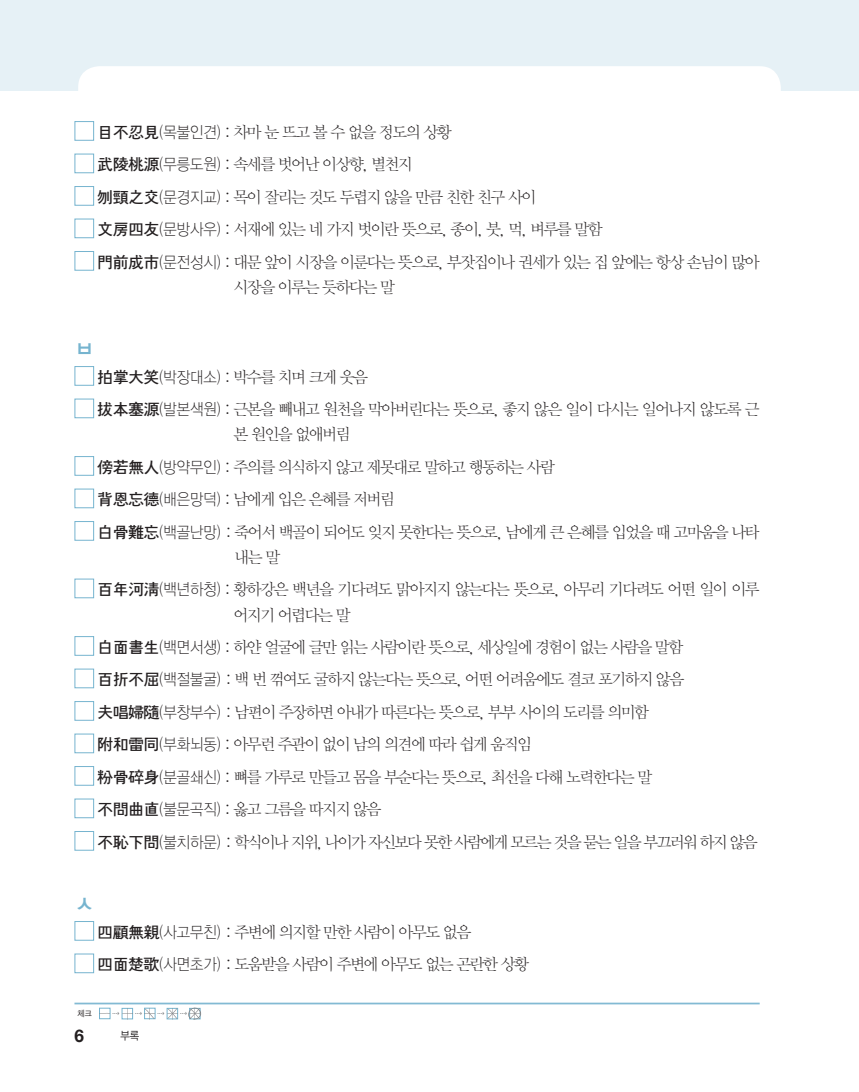
<style>
.page{position:relative;width:859px;height:1092px;background:#fff}
.page>*{position:absolute;margin:0;border:0;box-sizing:border-box;transform-origin:0 0}
.t1{font:24.5px "YDVYGO Std 14";color:#76b4cf;scale:.9 1}
.t2{font:700 17.5px "Helvetica Neue LT Std";color:#231f20}
.t3{font:16.1px/32.6px "YDVY Mj O Std 11";letter-spacing:-.09em;color:#231f20}
.t4{font:11.38px "YDVYGO Std 12";color:#231f20;scale:.9 1}
.t5{font:8.58px "YDVYGO Std 13";color:#808285;scale:.9 1}
.t6{font:8.58px "YDVYGO Std 12";color:#231f20;scale:.9 1}
.s1{font-family:"YDVYGO Std 13"}
.s2{font-family:"YDVYGO Std 11"}
</style>
<div class="page">
<hr style="left:74px;top:1002px;width:685px;height:2px;background:#82bad3">
<hr style="left:858px;top:0;width:1px;height:90px;background:#e6f1f6">
<div style="left:0;top:0;width:858px;height:90px;background:#e6f1f6"></div>
<div style="left:78px;top:66px;width:702px;height:49px;background:#fff;border-radius:21px"></div>
<div style="left:99px;top:1007px;width:11px;height:11px;border:1px solid #76b4cf"></div>
<svg style="left:122px;top:1007px;width:11px;height:12px"></svg>
<svg style="left:144px;top:1007px;width:11px;height:12px"></svg>
<svg style="left:167px;top:1007px;width:11px;height:12px"></svg>
<svg style="left:144px;top:1008px;width:10px;height:10px"></svg>
<svg style="left:167px;top:1008px;width:10px;height:10px"></svg>
<svg style="left:188px;top:1007px;width:13px;height:12px"></svg>
<div style="left:74px;top:121px;width:20px;height:20px;border:1px solid #76b4cf"></div>
<div style="left:74px;top:154px;width:20px;height:19px;border:1px solid #76b4cf"></div>
<div style="left:74px;top:186px;width:20px;height:20px;border:1px solid #76b4cf"></div>
<div style="left:74px;top:218px;width:20px;height:20px;border:1px solid #76b4cf"></div>
<div style="left:74px;top:251px;width:20px;height:20px;border:1px solid #76b4cf"></div>
<div style="left:74px;top:366px;width:20px;height:19px;border:1px solid #76b4cf"></div>
<div style="left:74px;top:398px;width:20px;height:20px;border:1px solid #76b4cf"></div>
<div style="left:74px;top:456px;width:20px;height:19px;border:1px solid #76b4cf"></div>
<div style="left:74px;top:488px;width:20px;height:20px;border:1px solid #76b4cf"></div>
<div style="left:74px;top:521px;width:20px;height:19px;border:1px solid #76b4cf"></div>
<div style="left:74px;top:578px;width:20px;height:20px;border:1px solid #76b4cf"></div>
<div style="left:74px;top:636px;width:20px;height:19px;border:1px solid #76b4cf"></div>
<div style="left:74px;top:668px;width:20px;height:20px;border:1px solid #76b4cf"></div>
<div style="left:74px;top:701px;width:20px;height:19px;border:1px solid #76b4cf"></div>
<div style="left:74px;top:733px;width:20px;height:20px;border:1px solid #76b4cf"></div>
<div style="left:74px;top:766px;width:20px;height:19px;border:1px solid #76b4cf"></div>
<div style="left:74px;top:798px;width:20px;height:20px;border:1px solid #76b4cf"></div>
<div style="left:74px;top:831px;width:20px;height:19px;border:1px solid #76b4cf"></div>
<div style="left:74px;top:921px;width:20px;height:19px;border:1px solid #76b4cf"></div>
<div style="left:74px;top:953px;width:20px;height:20px;border:1px solid #76b4cf"></div>
<p class="t3" style="left:97px;top:116px;width:663px"><span class="s1">目不忍見</span><span class="s2">(목불인견)</span> : 차마 눈 뜨고 볼 수 없을 정도의 상황<br><span class="s1">武陵桃源</span><span class="s2">(무릉도원)</span> : 속세를 벗어난 이상향, 별천지<br><span class="s1">刎頸之交</span><span class="s2">(문경지교)</span> : 목이 잘리는 것도 두렵지 않을 만큼 친한 친구 사이<br><span class="s1">文房四友</span><span class="s2">(문방사우)</span> : 서재에 있는 네 가지 벗이란 뜻으로, 종이, 붓, 먹, 벼루를 말함<br><span class="s1">門前成市</span><span class="s2">(문전성시)</span> : 대문 앞이 시장을 이룬다는 뜻으로, 부잣집이나 권세가 있는 집 앞에는 항상 손님이 많아</p>
<p class="t3" style="left:233px;top:271px;width:163px">시장을 이루는 듯하다는 말</p>
<h1 class="t1" style="left:74px;top:336px;width:24px">ㅂ</h1>
<p class="t3" style="left:97px;top:361px;width:663px"><span class="s1">拍掌大笑</span><span class="s2">(박장대소)</span> : 박수를 치며 크게 웃음<br><span class="s1">拔本塞源</span><span class="s2">(발본색원)</span> : 근본을 빼내고 원천을 막아버린다는 뜻으로, 좋지 않은 일이 다시는 일어나지 않도록 근</p>
<p class="t3" style="left:97px;top:419px;width:663px;text-indent:136px">본 원인을 없애버림<br><span class="s1">傍若無人</span><span class="s2">(방약무인)</span> : 주의를 의식하지 않고 제못대로 말하고 행동하는 사람<br><span class="s1">背恩忘德</span><span class="s2">(배은망덕)</span> : 남에게 입은 은혜를 저버림<br><span class="s1">白骨難忘</span><span class="s2">(백골난망)</span> : 죽어서 백골이 되어도 잊지 못한다는 뜻으로, 남에게 큰 은혜를 입었을 때 고마움을 나타</p>
<p class="t3" style="left:97px;top:541px;width:663px;text-indent:137px">내는 말<br><span class="s1">百年河淸</span><span class="s2">(백년하청)</span> : 황하강은 백년을 기다려도 맑아지지 않는다는 뜻으로, 아무리 기다려도 어떤 일이 이루</p>
<p class="t3" style="left:97px;top:598px;width:661px;text-indent:136px">어지기 어렵다는 말<br><span class="s1">白面書生</span><span class="s2">(백면서생)</span> : 하얀 얼굴에 글만 읽는 사람이란 뜻으로, 세상일에 경험이 없는 사람을 말함<br><span class="s1">百折不屈</span><span class="s2">(백절불굴)</span> : 백 번 꺾여도 굴하지 않는다는 뜻으로, 어떤 어려움에도 결코 포기하지 않음<br><span class="s1">夫唱婦隨</span><span class="s2">(부창부수)</span> : 남편이 주장하면 아내가 따른다는 뜻으로, 부부 사이의 도리를 의미함<br><span class="s1">附和雷同</span><span class="s2">(부화뇌동)</span> : 아무런 주관이 없이 남의 의견에 따라 쉽게 움직임<br><span class="s1">粉骨碎身</span><span class="s2">(분골쇄신)</span> : 뼈를 가루로 만들고 몸을 부순다는 뜻으로, 최선을 다해 노력한다는 말<br><span class="s1">不問曲直</span><span class="s2">(불문곡직)</span> : 옳고 그름을 따지지 않음<br><span class="s1">不恥下問</span><span class="s2">(불치하문)</span> : 학식이나 지위, 나이가 자신보다 못한 사람에게 모르는 것을 묻는 일을 부끄러워 하지 않음</p>
<h1 class="t1" style="left:74px;top:891px;width:24px">ㅅ</h1>
<p class="t3" style="left:97px;top:916px;width:433px"><span class="s1">四顧無親</span><span class="s2">(사고무친)</span> : 주변에 의지할 만한 사람이 아무도 없음<br><span class="s1">四面楚歌</span><span class="s2">(사면초가)</span> : 도움받을 사람이 주변에 아무도 없는 곤란한 상황</p>
<p class="t6" style="left:77px;top:1009px;width:17px">체크</p>
<p class="t5" style="left:112px;top:1009px;width:9px">⇢</p>
<p class="t5" style="left:135px;top:1009px;width:9px">⇢</p>
<p class="t5" style="left:157px;top:1009px;width:9px">⇢</p>
<p class="t5" style="left:180px;top:1009px;width:9px">⇢</p>
<p class="t2" style="left:74px;top:1024px;width:11px">6</p>
<p class="t4" style="left:120px;top:1030px;width:22px">부록</p>
</div>
